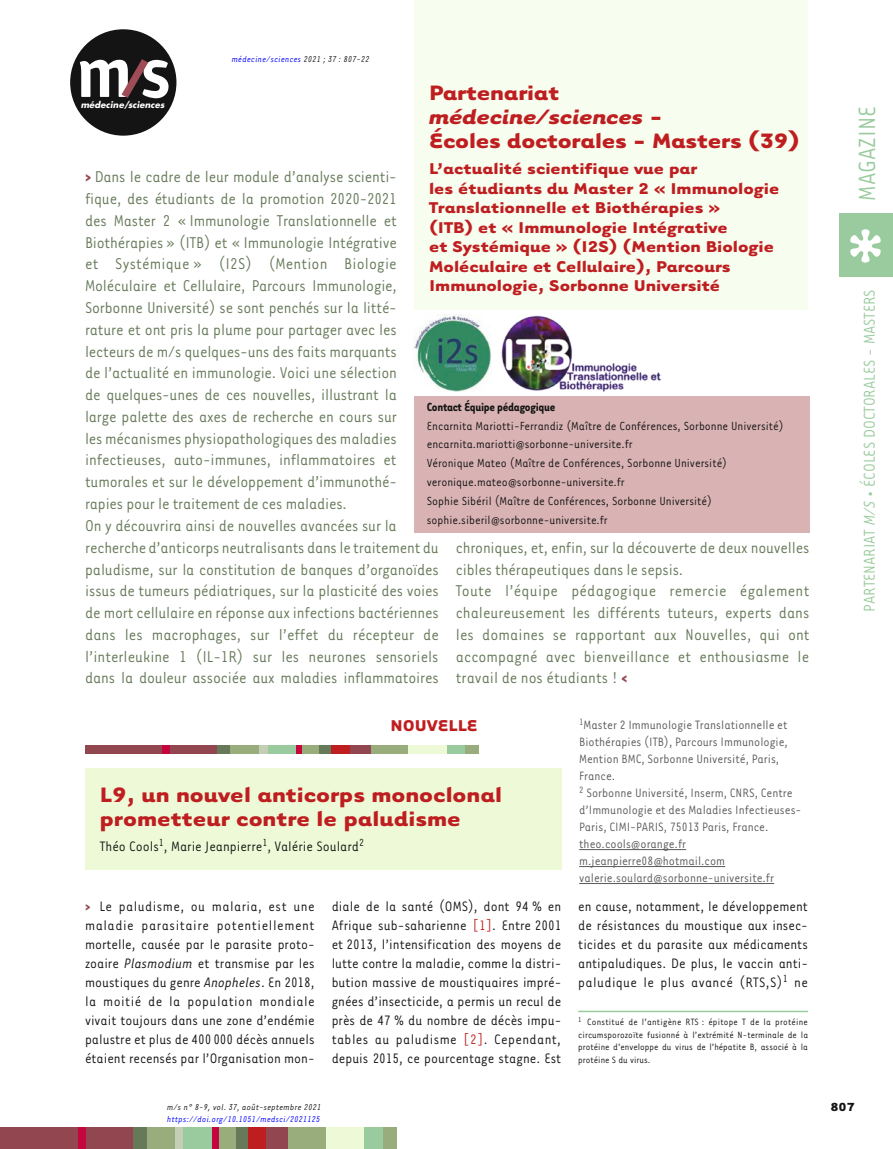
<style>
.page{position:relative;width:893px;height:1149px;background:#fff}
.page>*{position:absolute;margin:0;border:0;box-sizing:border-box;transform-origin:0 0}
.t1{font:27px "Tarzana Narrow";color:#9acb9e}
.t2{font:700 24px/24px "Tarzana Wide";color:#bf1e20}
.t3{font:18px/21.8px "Tarzana Narrow";letter-spacing:-.01em;color:#667959}
.t4{font:700 18px/19.5px "Tarzana Wide";color:#bf1e20}
.t5{font:18px "Tarzana Narrow";color:#9acb9e}
.t6{font:15.75px/18.9px "Tarzana Narrow";color:#131413;text-align:justify}
.t7{font:13.95px/17px "Tarzana Narrow";color:#5a5a5a}
.t8{font:13.5px/18.9px "Tarzana Narrow";color:#131413}
.t9{font:700 13.5px "Tarzana Narrow";letter-spacing:-.02em;color:#131413}
.t10{font:700 13.5px "Tarzana Wide";color:#131413}
.t11{font:10.5px/12.6px "Tarzana Narrow";color:#131413;text-align:justify}
.t12{font:italic 9.75px "Tarzana Narrow";letter-spacing:.025em;color:#00f}
.t13{font:italic 9.75px "Tarzana Narrow";letter-spacing:.025em;color:#131413}
.t14{font:italic 700 8.55px "Futura";letter-spacing:.01em;color:#fff}
.s1{color:#131413}
.s2{font-weight:700;color:#924750}
.s3{font-style:italic}
.s4{color:#be2323}
</style>
<div class="page">
<div style="left:70px;top:29px;width:106px;height:107px;background:#131413;border-radius:50%"></div>
<svg style="left:80px;top:60px;width:89px;height:38px"></svg>
<div style="left:0;top:1127px;width:134px;height:21px;background:#924750"></div>
<div style="left:235px;top:1127px;width:13px;height:21px;background:#667959"></div>
<div style="left:78px;top:1127px;width:7px;height:21px;background:#c4053e"></div>
<div style="left:133px;top:1127px;width:22px;height:21px;background:#667959"></div>
<div style="left:147px;top:1127px;width:29px;height:21px;background:#99ac7b"></div>
<div style="left:175px;top:1127px;width:8px;height:21px;background:#c4ceb5"></div>
<div style="left:183px;top:1127px;width:30px;height:21px;background:#9acb9e"></div>
<div style="left:217px;top:1127px;width:19px;height:21px;background:#99ac7b"></div>
<div style="left:213px;top:1127px;width:6px;height:21px;background:#c4053e"></div>
<div style="left:248px;top:1127px;width:27px;height:21px;background:#bf1e20"></div>
<div style="left:287px;top:1127px;width:39px;height:21px;background:#99ac7b"></div>
<div style="left:267px;top:1127px;width:21px;height:21px;background:#924750"></div>
<div style="left:326px;top:1127px;width:38px;height:21px;background:#eefad7"></div>
<div style="left:364px;top:1127px;width:20px;height:21px;background:#9acb9e"></div>
<div style="left:383px;top:1127px;width:14px;height:21px;background:#99ac7b"></div>
<div style="left:840px;top:213px;width:53px;height:63px;background:#9acb9e"></div>
<svg style="left:850px;top:229px;width:31px;height:33px"></svg>
<div style="left:414px;top:0;width:394px;height:309px;background:#f7fdef"></div>
<div style="left:414px;top:396px;width:395px;height:136px;background:#d9b2b3"></div>
<img style="left:414px;top:315px;width:77px;height:76px">
<img style="left:501px;top:315px;width:161px;height:76px">
<hr style="left:578px;top:1010px;width:230px;height:1px;background:#9acb9e">
<div style="left:85px;top:768px;width:476px;height:101px;background:#eefad7"></div>
<div style="left:85px;top:744px;width:133px;height:9px;background:#924750"></div>
<div style="left:217px;top:744px;width:27px;height:9px;background:#667959"></div>
<div style="left:318px;top:744px;width:13px;height:9px;background:#667959"></div>
<div style="left:231px;top:744px;width:29px;height:9px;background:#99ac7b"></div>
<div style="left:267px;top:744px;width:29px;height:9px;background:#9acb9e"></div>
<div style="left:446px;top:744px;width:20px;height:9px;background:#9acb9e"></div>
<div style="left:301px;top:744px;width:18px;height:9px;background:#99ac7b"></div>
<div style="left:465px;top:744px;width:14px;height:9px;background:#99ac7b"></div>
<div style="left:370px;top:744px;width:38px;height:9px;background:#99ac7b"></div>
<div style="left:408px;top:744px;width:39px;height:9px;background:#eefad7"></div>
<div style="left:259px;top:744px;width:8px;height:9px;background:#c4ceb5"></div>
<div style="left:163px;top:744px;width:7px;height:9px;background:#c4053e"></div>
<div style="left:296px;top:744px;width:6px;height:9px;background:#c4053e"></div>
<div style="left:331px;top:744px;width:27px;height:9px;background:#bf1e20"></div>
<div style="left:350px;top:744px;width:21px;height:9px;background:#924750"></div>
<hr style="left:579px;top:849px;width:107px;height:1px;background:#5a5a5a">
<hr style="left:579px;top:866px;width:146px;height:1px;background:#5a5a5a">
<hr style="left:579px;top:883px;width:195px;height:1px;background:#5a5a5a">
<p class="t14" style="left:81px;top:99px;width:85px">médecine/sciences</p>
<p class="t12" style="left:232px;top:53px;width:139px">médecine/sciences <span class="s1">2021 ; 37 : 807-22</span></p>
<p class="t3" style="left:85px;top:165px;width:313px"><span class="s2">&gt;</span> Dans le cadre de leur module d’analyse scienti&shy;fique, des étudiants de la promotion 2020-2021 des Master 2 « Immunologie Translationnelle et Biothérapies » (ITB) et « Immunologie Intégrative et Systémique » (I2S) (Mention Biologie Moléculaire et Cellulaire, Parcours Immunologie, Sorbonne Université) se sont penchés sur la litté&shy;rature et ont pris la plume pour partager avec les lecteurs de m/s quelques-uns des faits marquants de l’actualité en immunologie. Voici une sélection de quelques-unes de ces nouvelles, illustrant la large palette des axes de recherche en cours sur les mécanismes physiopathologiques des maladies infectieuses, auto-immunes, inflammatoires et tumorales et sur le développement d’immunothé&shy;rapies pour le traitement de ces maladies.<br>On y découvrira ainsi de nouvelles avancées sur la</p>
<h2 class="t2" style="left:429px;top:79px;width:372px">Partenariat<br><span class="s3">médecine/sciences</span> -<br>Écoles doctorales - Masters (39)</h2>
<p class="t4" style="left:429px;top:158px;width:352px">L’actualité scientifique vue par<br>les étudiants du Master 2 « Immunologie Translationnelle et Biothérapies »<br>(ITB) et « Immunologie Intégrative<br>et Systémique » (I2S) (Mention Biologie Moléculaire et Cellulaire), Parcours Immunologie, Sorbonne Université</p>
<p class="t9" style="left:427px;top:398px;width:130px">Contact Équipe pédagogique</p>
<p class="t8" style="left:427px;top:415px;width:358px">Encarnita Mariotti-Ferrandiz (Maître de Conférences, Sorbonne Université) encarnita.mariotti@sorbonne-universite.fr<br>Véronique Mateo (Maître de Conférences, Sorbonne Université) veronique.mateo@sorbonne-universite.fr<br>Sophie Sibéril (Maître de Conférences, Sorbonne Université) sophie.siberil@sorbonne-universite.fr</p>
<p class="t3" style="left:85px;top:535px;width:355px;text-align:justify">recherche d’anticorps neutralisants dans le traitement du paludisme, sur la constitution de banques d’organoïdes issus de tumeurs pédiatriques, sur la plasticité des voies de mort cellulaire en réponse aux infections bactériennes dans les macrophages, sur l’effet du récepteur de l’interleukine 1 (IL-1R) sur les neurones sensoriels dans la douleur associée aux maladies inflammatoires</p>
<p class="t3" style="left:456px;top:535px;width:355px">chroniques, et, enfin, sur la découverte de deux nouvelles cibles thérapeutiques dans le sepsis.<br>Toute l’équipe pédagogique remercie également chaleureusement les différents tuteurs, experts dans les domaines se rapportant aux Nouvelles, qui ont accompagné avec bienveillance et enthousiasme le travail de nos étudiants ! <span class="s2">&lt;</span></p>
<p class="t4" style="left:391px;top:714px;width:89px">NOUVELLE</p>
<p class="t7" style="left:579px;top:716px;width:224px"><sup>1</sup>Master 2 Immunologie Translationnelle et Biothérapies (ITB), Parcours Immunologie, Mention BMC, Sorbonne Université, Paris, France.<br><sup>2</sup> Sorbonne Université, Inserm, CNRS, Centre d’Immunologie et des Maladies Infectieuses-Paris, CIMI-PARIS, 75013 Paris, France. theo.cools@orange.fr m.jeanpierre08@hotmail.com valerie.soulard@sorbonne-universite.fr</p>
<h2 class="t2" style="left:100px;top:780px;width:404px">L9, un nouvel anticorps monoclonal prometteur contre le paludisme</h2>
<p class="t6" style="left:100px;top:835px;width:266px">Théo Cools<sup>1</sup>, Marie Jeanpierre<sup>1</sup>, Valérie Soulard<sup>2</sup></p>
<p class="t6" style="left:85px;top:896px;width:231px"><span class="s2">&gt;</span> Le paludisme, ou malaria, est une maladie parasitaire potentiellement mortelle, causée par le parasite proto&shy;zoaire <span class="s3">Plasmodium</span> et transmise par les moustiques du genre <span class="s3">Anopheles</span>. En 2018, la moitié de la population mondiale vivait toujours dans une zone d’endémie palustre et plus de 400 000 décès annuels étaient recensés par l’Organisation mon-</p>
<p class="t6" style="left:332px;top:896px;width:231px">diale de la santé (OMS), dont 94 % en Afrique sub-saharienne <span class="s4">[1]</span>. Entre 2001 et 2013, l’intensification des moyens de lutte contre la maladie, comme la distri&shy;bution massive de moustiquaires impré&shy;gnées d’insecticide, a permis un recul de près de 47 % du nombre de décès impu&shy;tables au paludisme <span class="s4">[2]</span>. Cependant, depuis 2015, ce pourcentage stagne. Est</p>
<p class="t6" style="left:578px;top:896px;width:231px">en cause, notamment, le développement de résistances du moustique aux insec&shy;ticides et du parasite aux médicaments antipaludiques. De plus, le vaccin anti&shy;paludique le plus avancé (RTS,S)<sup>1</sup> ne</p>
<p class="t11" style="left:578px;top:1014px;width:231px"><sup>1</sup> Constitué de l’antigène RTS : épitope T de la protéine circumsporozoïte fusionné à l’extrémité N-terminale de la protéine d’enveloppe du virus de l’hépatite B, associé à la protéine S du virus.</p>
<h1 class="t1" style="left:851px;top:201px;width:96px;rotate:-90deg">MAGAZINE</h1>
<p class="t5" style="left:859px;top:611px;width:323px;rotate:-90deg">PARTENARIAT <span class="s3">M/S</span> • ÉCOLES DOCTORALES - MASTERS</p>
<p class="t13" style="left:167px;top:1100px;width:155px">m/s n° 8-9, vol. 37, août-septembre 2021</p>
<p class="t10" style="left:830px;top:1097px;width:26px">807</p>
<p class="t12" style="left:167px;top:1112px;width:155px">https://doi.org/10.1051/medsci/2021125</p>
</div>
